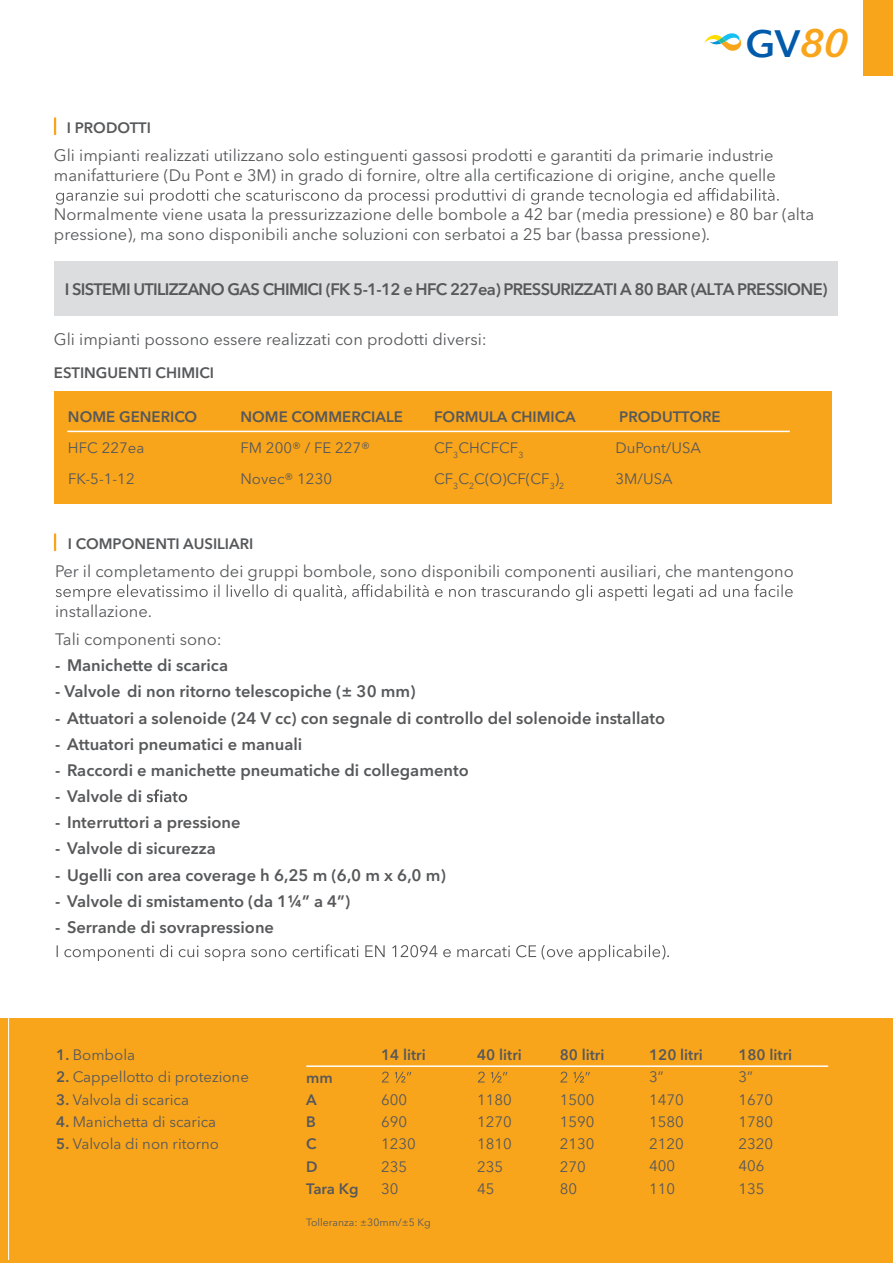
<style>
.page{position:relative;width:893px;height:1263px;background:#fff}
.page>*{position:absolute;margin:0;border:0;box-sizing:border-box;transform-origin:0 0}
.t1{font:37.95px "Delta";color:#015aaa}
.t2{font:16.5px/19.8px "Avenir Next";color:#57585a}
.t3{font:600 16.5px "Avenir Next";color:#57585a}
.t4{font:600 16.5px "Avenir Next";letter-spacing:-.04em;color:#57585a}
.t5{font:15px/22.2px "Avenir Next";color:#57585a}
.t6{font:600 15px/22.2px "Avenir Next";color:#57585a}
.t7{font:10.5px "Avenir Next";color:#57585a}
.s1{font-style:italic;font-size:41.1px;color:#f9a51b}
.s2{font-weight:600}
</style>
<div class="page">
<div style="left:0;top:1018px;width:893px;height:245px;background:#f9a51b"></div>
<svg style="left:705px;top:33px;width:37px;height:18px"></svg>
<div style="left:54px;top:261px;width:783px;height:54px;background:#dcdddf"></div>
<svg style="left:56px;top:188px;width:723px;height:17px"></svg>
<svg style="left:54px;top:117px;width:2px;height:18px"></svg>
<svg style="left:54px;top:533px;width:2px;height:18px"></svg>
<svg style="left:56px;top:584px;width:737px;height:17px"></svg>
<svg style="left:146px;top:789px;width:41px;height:13px"></svg>
<svg style="left:57px;top:944px;width:612px;height:17px"></svg>
<div style="left:54px;top:391px;width:777px;height:112px;background:#f9a51b"></div>
<hr style="left:67px;top:431px;width:723px;height:1px;background:#fff">
<hr style="left:306px;top:1065px;width:522px;height:2px;background:#fff">
<svg style="left:478px;top:1071px;width:29px;height:12px"></svg>
<svg style="left:382px;top:1071px;width:29px;height:12px"></svg>
<svg style="left:560px;top:1071px;width:30px;height:12px"></svg>
<div style="left:863px;top:0;width:30px;height:76px;background:#f9a51b"></div>
<h1 class="t1" style="left:746px;top:30px;width:103px">GV<span class="s1">80</span></h1>
<p class="t6" style="left:67px;top:116px;width:86px">I PRODOTTI</p>
<p class="t2" style="left:54px;top:145px;width:721px">Gli impianti realizzati utilizzano solo estinguenti gassosi prodotti e garantiti da primarie industrie</p>
<p class="t2" style="left:54px;top:164px;width:723px">manifatturiere (Du Pont e 3M) in grado di fornire, oltre alla certificazione di origine, anche quelle</p>
<p class="t2" style="left:54px;top:204px;width:762px">Normalmente viene usata la pressurizzazione delle bombole a 42 bar (media pressione) e 80 bar (alta pressione), ma sono disponibili anche soluzioni con serbatoi a 25 bar (bassa pressione).</p>
<p class="t4" style="left:65px;top:275px;width:764px">I SISTEMI UTILIZZANO GAS CHIMICI (FK 5-1-12 e HFC 227ea) PRESSURIZZATI A 80 BAR (ALTA PRESSIONE)</p>
<p class="t2" style="left:54px;top:329px;width:434px">Gli impianti possono essere realizzati con prodotti diversi:</p>
<p class="t6" style="left:54px;top:362px;width:162px">ESTINGUENTI CHIMICI</p>
<p class="t6" style="left:68px;top:405px;width:131px">NOME GENERICO</p>
<p class="t6" style="left:240px;top:405px;width:164px">NOME COMMERCIALE</p>
<p class="t6" style="left:434px;top:405px;width:143px">FORMULA CHIMICA</p>
<p class="t6" style="left:619px;top:405px;width:103px">PRODUTTORE</p>
<p class="t5" style="left:68px;top:436px;width:78px">HFC 227ea</p>
<p class="t5" style="left:240px;top:436px;width:131px">FM 200® / FE 227®</p>
<p class="t5" style="left:434px;top:436px;width:91px">CF<sub>3</sub>CHCFCF<sub>3</sub></p>
<p class="t5" style="left:615px;top:436px;width:87px">DuPont/USA</p>
<p class="t5" style="left:68px;top:467px;width:68px">FK-5-1-12</p>
<p class="t5" style="left:240px;top:467px;width:93px">Novec® 1230</p>
<p class="t5" style="left:434px;top:467px;width:132px">CF<sub>3</sub>C<sub>2</sub>C(O)CF(CF<sub>3</sub>)<sub>2</sub></p>
<p class="t5" style="left:615px;top:467px;width:59px">3M/USA</p>
<p class="t6" style="left:68px;top:532px;width:187px">I COMPONENTI AUSILIARI</p>
<p class="t2" style="left:55px;top:561px;width:740px">Per il completamento dei gruppi bombole, sono disponibili componenti ausiliari, che mantengono</p>
<p class="t2" style="left:55px;top:596px;width:168px;line-height:28.3px">installazione.<br>Tali componenti sono:</p>
<p class="t3" style="left:55px;top:651px;width:175px">- Manichette di scarica</p>
<p class="t3" style="left:55px;top:677px;width:362px">- Valvole di non ritorno telescopiche (± 30 mm)</p>
<p class="t3" style="left:55px;top:704px;width:612px">- Attuatori a solenoide (24 V cc) con segnale di controllo del solenoide installato</p>
<p class="t3" style="left:55px;top:730px;width:249px">- Attuatori pneumatici e manuali</p>
<p class="t3" style="left:55px;top:756px;width:415px">- Raccordi e manichette pneumatiche di collegamento</p>
<p class="t3" style="left:55px;top:782px;width:88px">- Valvole di</p>
<p class="t3" style="left:55px;top:808px;width:187px">- Interruttori a pressione</p>
<p class="t3" style="left:55px;top:834px;width:162px">- Valvole di sicurezza</p>
<p class="t3" style="left:55px;top:861px;width:392px">- Ugelli con area coverage h 6,25 m (6,0 m x 6,0 m)</p>
<p class="t3" style="left:55px;top:887px;width:297px">- Valvole di smistamento (da 1¼” a 4”)</p>
<p class="t3" style="left:55px;top:913px;width:221px">- Serrande di sovrapressione</p>
<p class="t5" style="left:56px;top:1043px;width:80px"><span class="s2">1.</span> Bombola</p>
<p class="t5" style="left:56px;top:1065px;width:194px"><span class="s2">2.</span> Cappellotto di protezione</p>
<p class="t5" style="left:56px;top:1088px;width:134px"><span class="s2">3.</span> Valvola di scarica</p>
<p class="t5" style="left:56px;top:1110px;width:162px"><span class="s2">4.</span> Manichetta di scarica</p>
<p class="t5" style="left:56px;top:1132px;width:164px"><span class="s2">5.</span> Valvola di non ritorno</p>
<p class="t6" style="left:306px;top:1066px;width:54px">mm<br>A<br>B<br>C<br>D<br>Tara Kg</p>
<p class="t6" style="left:381px;top:1043px;width:46px">14 litri</p>
<p class="t5" style="left:381px;top:1088px;width:36px">600<br>690<br>1230<br>235<br>30</p>
<p class="t7" style="left:306px;top:1213px;width:126px">Tolleranza: ±30mm/±5 Kg</p>
<p class="t6" style="left:477px;top:1043px;width:46px">40 litri</p>
<p class="t5" style="left:477px;top:1088px;width:36px">1180<br>1270<br>1810<br>235<br>45</p>
<p class="t6" style="left:560px;top:1043px;width:46px">80 litri</p>
<p class="t5" style="left:560px;top:1088px;width:36px">1500<br>1590<br>2130<br>270<br>80</p>
<p class="t6" style="left:649px;top:1043px;width:55px">120 litri</p>
<p class="t5" style="left:649px;top:1065px;width:36px">3”<br>1470<br>1580<br>2120<br>400<br>110</p>
<p class="t6" style="left:738px;top:1043px;width:55px">180 litri</p>
<p class="t5" style="left:738px;top:1065px;width:36px">3”<br>1670<br>1780<br>2320<br>406<br>135</p>
</div>
